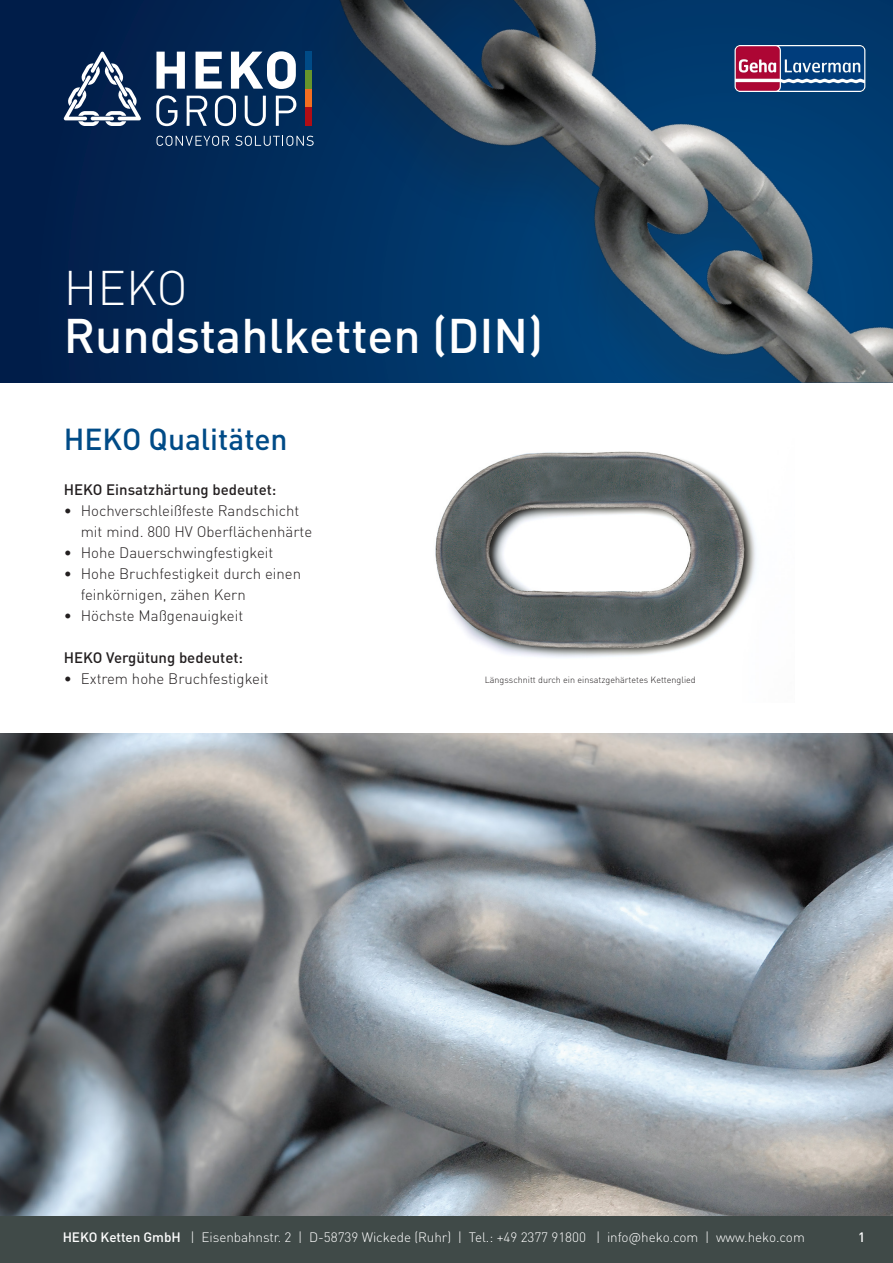
<style>
.page{position:relative;width:893px;height:1263px;background:#fff}
.page>*{position:absolute;margin:0;border:0;box-sizing:border-box;transform-origin:0 0}
._2019-h1{font:500 48px/48px "DIN";color:#fff}
._2019-h2_blau{font:500 30px "DIN";color:#004b87}
.t1{font:300 15px/21px "DIN";color:#231f20}
._2019-h5{font:500 15px "DIN";color:#231f20}
.t2{font:300 13.5px "DIN Pro";letter-spacing:-.005em;color:#fff}
.t3{font:500 13.5px "DIN";color:#fff}
.BU{font:300 9px "DIN Pro";color:#231f20}
.s1{font-weight:300}
.s2{font-family:"DIN";font-weight:500}
</style>
<div class="page">
<div style="left:0;top:0;width:893px;height:383px;background:#01204d"></div>
<img style="left:191px;top:0;width:702px;height:383px">
<img style="left:435px;top:451px;width:321px;height:207px">
<img style="left:0;top:733px;width:893px;height:483px">
<div style="left:0;top:1216px;width:893px;height:47px;background:#404a48"></div>
<svg style="left:156px;top:51px;width:140px;height:38px"></svg>
<svg style="left:156px;top:95px;width:140px;height:31px"></svg>
<svg style="left:157px;top:136px;width:72px;height:10px"></svg>
<svg style="left:235px;top:136px;width:79px;height:10px"></svg>
<div style="left:306px;top:52px;width:6px;height:18px;background:#004b87"></div>
<div style="left:306px;top:70px;width:6px;height:19px;background:#66952c"></div>
<div style="left:306px;top:89px;width:6px;height:18px;background:#f36e21"></div>
<div style="left:306px;top:107px;width:6px;height:19px;background:#b00d15"></div>
<svg style="left:64px;top:52px;width:77px;height:74px"></svg>
<img style="left:735px;top:45px;width:130px;height:46px">
<p class="_2019-h1" style="left:64px;top:262px;width:481px"><span class="s1">HEKO<br></span>Rundstahlketten (DIN)</p>
<p class="_2019-h2_blau" style="left:64px;top:420px;width:225px">HEKO Qualitäten</p>
<p class="_2019-h5" style="left:64px;top:480px;width:214px">HEKO Einsatzhärtung bedeutet:</p>
<p class="t1" style="left:81px;top:500px;width:233px;text-indent:-17px">• Hochverschleißfeste Randschicht mit mind. 800 HV Oberflächenhärte</p>
<p class="t1" style="left:64px;top:542px;width:211px">• Hohe Dauerschwingfestigkeit</p>
<p class="t1" style="left:81px;top:563px;width:222px;text-indent:-17px">• Hohe Bruchfestigkeit durch einen feinkörnigen, zähen Kern</p>
<p class="t1" style="left:64px;top:605px;width:181px">• Höchste Maßgenauigkeit</p>
<p class="_2019-h5" style="left:64px;top:648px;width:181px">HEKO Vergütung bedeutet:</p>
<p class="t1" style="left:64px;top:668px;width:206px">• Extrem hohe Bruchfestigkeit</p>
<p class="BU" style="left:485px;top:673px;width:213px">Längsschnitt durch ein einsatzgehärtetes Kettenglied</p>
<p class="t2" style="left:63px;top:1228px;width:744px"><span class="s2">HEKO Ketten GmbH</span> | Eisenbahnstr. 2 | D-58739 Wickede (Ruhr) | Tel.: +49 2377 91800 | info@heko.com | www.heko.com</p>
<p class="t3" style="left:858px;top:1229px;width:9px">1</p>
</div>
